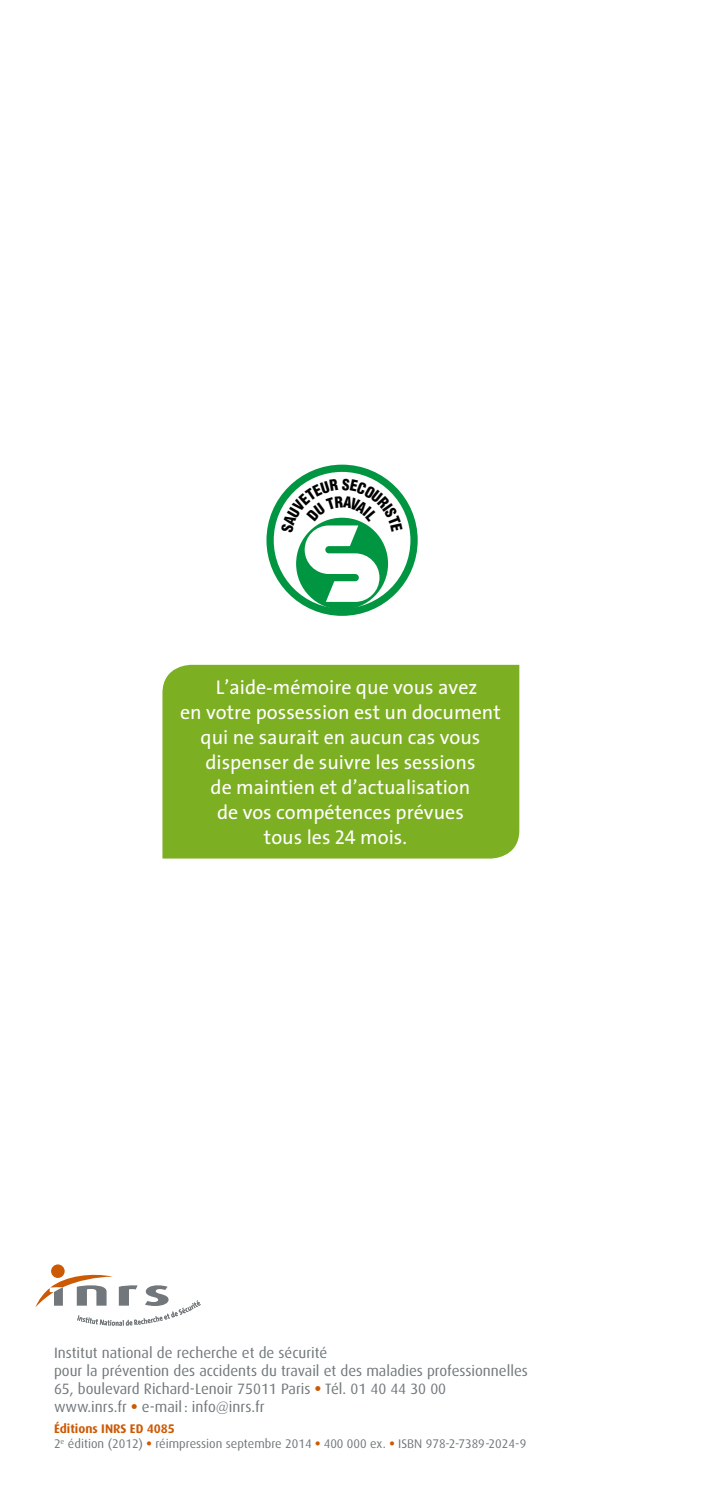
<style>
.page{position:relative;width:709px;height:1489px;background:#fff}
.page>*{position:absolute;margin:0;border:0;box-sizing:border-box;transform-origin:0 0}
.t1{font:20px "The Sans";color:#fff}
.t2{font:15px/18px "Dax";color:#71777a}
.t3{font:12.5px/15px "Dax";color:#71777a}
.s1{font-family:"The Sans Caps"}
.s2{font-weight:800;color:#cc5a05}
.s3{font-weight:700;color:#cc5a05}
</style>
<div class="page">
<div style="left:162px;top:664px;width:357px;height:194px;background:#7daf23"></div>
<svg style="left:266px;top:464px;width:152px;height:152px;background:#189f52"></svg>
<div style="left:274px;top:472px;width:136px;height:136px;background:#fff;border-radius:50%"></div>
<div style="left:296px;top:517px;width:92px;height:92px;background:#009641;border-radius:50%"></div>
<div style="left:51px;top:1264px;width:14px;height:13px;background:#cc5a05;border-radius:50%"></div>
<svg style="left:35px;top:1272px;width:166px;height:53px"></svg>
<svg style="left:281px;top:478px;width:122px;height:124px"></svg>
<h1 class="t1" style="left:216px;top:670px;width:263px">L’aide-mémoire que vous avez</h1>
<h1 class="t1" style="left:180px;top:695px;width:322px">en votre possession est un document</h1>
<h1 class="t1" style="left:200px;top:720px;width:281px">qui ne saurait en aucun cas vous</h1>
<h1 class="t1" style="left:205px;top:745px;width:271px">dispenser de suivre les sessions</h1>
<h1 class="t1" style="left:210px;top:770px;width:261px">de maintien et d’actualisation</h1>
<h1 class="t1" style="left:217px;top:795px;width:248px">de vos compétences prévues</h1>
<h1 class="t1" style="left:264px;top:820px;width:144px">tous les <span class="s1">24</span> mois.</h1>
<p class="t2" style="left:54px;top:1343px;width:475px">Institut national de recherche et de sécurité<br>pour la prévention des accidents du travail et des maladies professionnelles 65, boulevard Richard-Lenoir 75011 Paris <span class="s2">•</span> Tél. 01 40 44 30 00<br>www.inrs.fr <span class="s2">•</span> e-mail : info@inrs.fr</p>
<p class="t3" style="left:54px;top:1421px;width:474px"><span class="s3">Éditions INRS ED 4085<br></span>2<sup>e</sup> édition (2012) <span class="s2">•</span> réimpression septembre 2014 <span class="s2">•</span> 400 000 ex. <span class="s2">•</span> ISBN 978-2-7389-2024-9</p>
</div>
